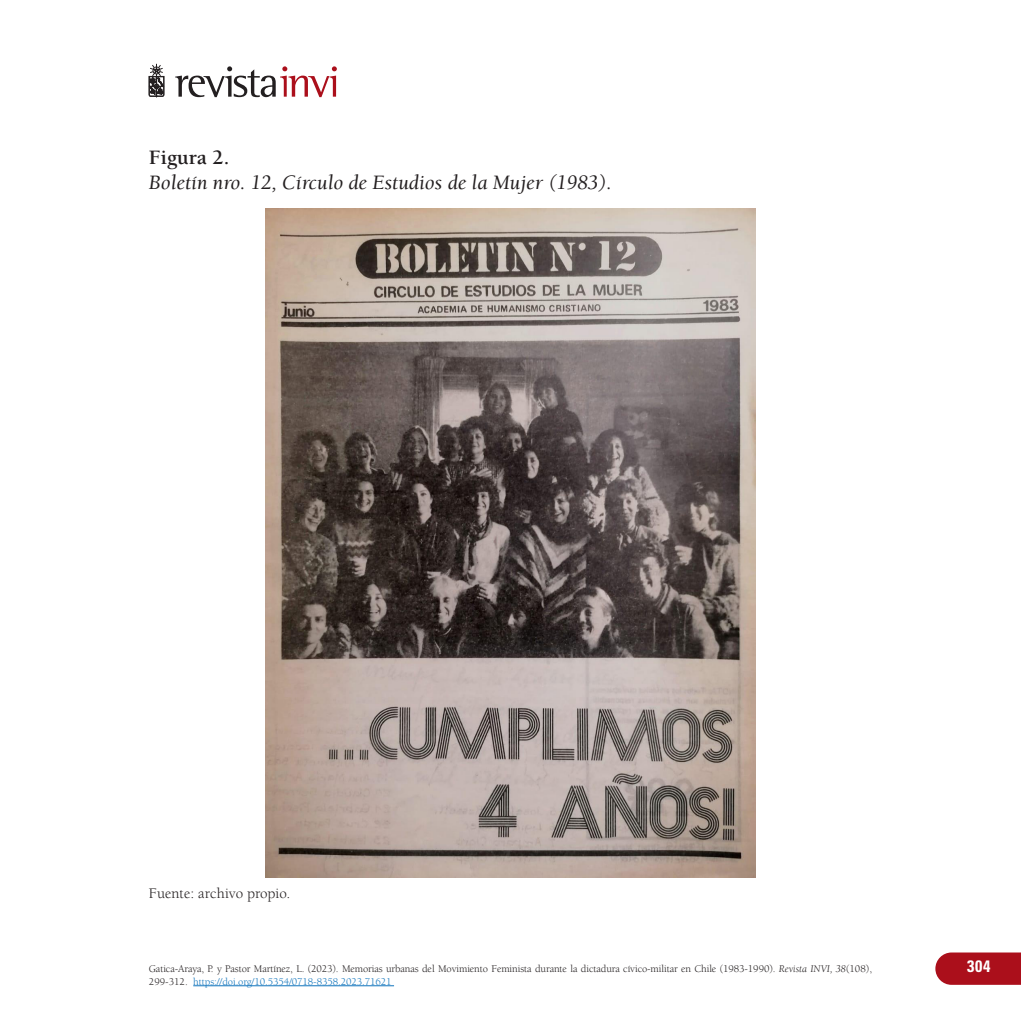
<style>
.page{position:relative;width:1021px;height:1021px;background:#fff}
.page>*{position:absolute;margin:0;border:0;box-sizing:border-box;transform-origin:0 0}
.sub_tablas{font:italic 21px "Berkeley Std";color:#231f20}
.sub_tablas-2{font:700 21px "Berkeley Std";color:#231f20}
.t1{font:700 condensed 16.5px "Univers LT Std";color:#fff}
.pie_de_foto{font:15px "Berkeley Std";color:#231f20}
.t2{font:10.5px "Berkeley Std";letter-spacing:-.01em;color:#231f20}
.t3{font:10.5px "Berkeley Std";letter-spacing:-.01em;color:#1074bc}
.s1{font-style:italic}
.s2{color:#231f20}
</style>
<div class="page">
<svg style="left:175px;top:66px;width:162px;height:31px"></svg>
<svg style="left:149px;top:64px;width:15px;height:33px"></svg>
<svg style="left:935px;top:952px;width:85px;height:32px;background:#af1c28"></svg>
<hr style="left:193px;top:985px;width:201px;height:1px;background:#1074bc">
<img style="left:265px;top:208px;width:490px;height:669px">
<p class="sub_tablas-2" style="left:149px;top:146px;width:82px">Figura 2.</p>
<p class="sub_tablas" style="left:149px;top:171px;width:464px">Boletín nro. 12, Círculo de Estudios de la Mujer (1983).</p>
<p class="pie_de_foto" style="left:149px;top:884px;width:143px">Fuente: archivo propio.</p>
<p class="t2" style="left:149px;top:963px;width:724px">Gatica-Araya, P. y Pastor Martínez, L. (2023). Memorias urbanas del Movimiento Feminista durante la dictadura cívico-militar en Chile (1983-1990). <span class="s1">Revista INVI, 38</span>(108),</p>
<h2 class="t1" style="left:967px;top:956px;width:25px">304</h2>
<p class="t3" style="left:149px;top:975px;width:244px"><span class="s2">299-312</span><span class="s2">.</span> https://doi.org/10.5354/0718-8358.2023.71621</p>
</div>
